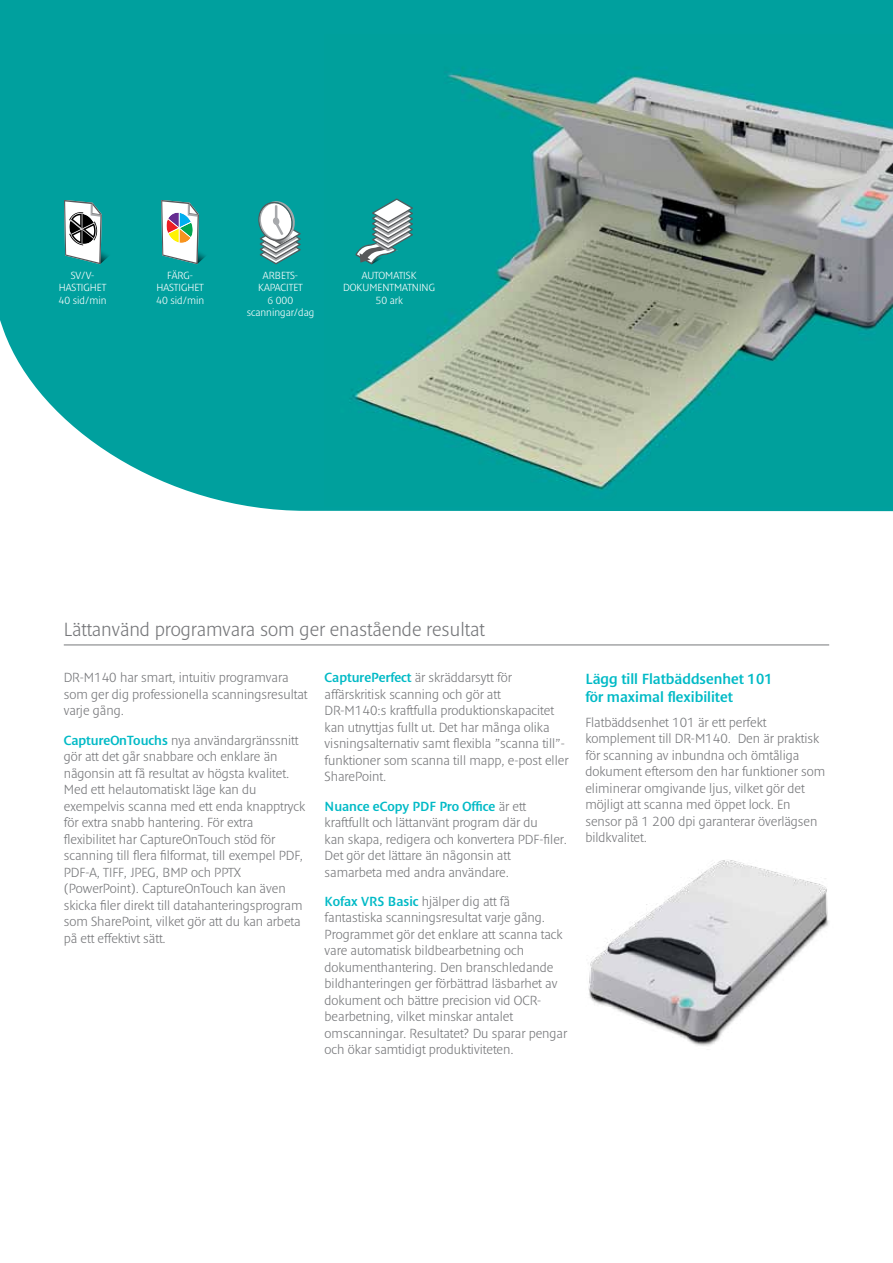
<style>
.page{position:relative;width:893px;height:1263px;background:#fff}
.page>*{position:absolute;margin:0;border:0;box-sizing:border-box;transform-origin:0 0}
.t1{font:300 19.5px "Denda New";color:#77787b}
.t2{font:600 15px/18px "Denda New";color:#00bac6}
.t3{font:300 13.5px/16.5px "Denda New";color:#77787b}
.t4{font:300 10.5px/12.3px "Denda New";color:#fff}
.s1{font-weight:600;color:#00bac6}
</style>
<div class="page">
<img style="left:588px;top:860px;width:241px;height:186px">
<svg style="left:0;top:0;width:893px;height:511px;background:#16a8a6"></svg>
<hr style="left:64px;top:644px;width:765px;height:1px;background:#77787b">
<img style="left:325px;top:34px;width:568px;height:472px">
<svg style="left:161px;top:200px;width:52px;height:64px"></svg>
<svg style="left:257px;top:199px;width:44px;height:65px"></svg>
<svg style="left:355px;top:198px;width:58px;height:66px"></svg>
<svg style="left:64px;top:200px;width:52px;height:64px"></svg>
<p class="t4" style="left:71px;top:269px;width:25px">SV/V-</p>
<p class="t4" style="left:59px;top:282px;width:49px">hastighet<br>40 sid/min</p>
<p class="t4" style="left:167px;top:269px;width:27px">Färg -</p>
<p class="t4" style="left:156px;top:282px;width:49px">hastighet<br>40 sid/min</p>
<p class="t4" style="left:263px;top:269px;width:7px">arbets</p>
<p class="t4" style="left:295px;top:269px;width:5px">-</p>
<p class="t4" style="left:258px;top:282px;width:6px">kapacitet</p>
<p class="t4" style="left:247px;top:294px;width:69px;text-align:center">6 000 scanningar/dag</p>
<p class="t4" style="left:362px;top:269px;width:12px">Automatisk</p>
<p class="t4" style="left:343px;top:282px;width:8px">dokumentmatning</p>
<p class="t4" style="left:376px;top:294px;width:29px">50 ark</p>
<h1 class="t1" style="left:64px;top:619px;width:422px">Lättanvänd programvara som ger enastående resultat</h1>
<p class="t3" style="left:64px;top:670px;width:245px">DR-M140 har smart, intuitiv programvara som ger dig professionella scanningsresultat varje gång.</p>
<p class="t3" style="left:64px;top:732px;width:243px"><span class="s1">CaptureOnTouchs</span> nya användargränssnitt gör att det går snabbare och enklare än någonsin att få resultat av högsta kvalitet.<br>Med ett helautomatiskt läge kan du exempelvis scanna med ett enda knapptryck för extra snabb hantering. För extra flexibilitet har CaptureOnTouch stöd för scanning till flera filformat, till exempel PDF, PDF-A, TIFF, JPEG, BMP och PPTX (PowerPoint). CaptureOnTouch kan även skicka filer direkt till datahanteringsprogram som SharePoint, vilket gör att du kan arbeta på ett effektivt sätt.</p>
<p class="t3" style="left:325px;top:670px;width:245px"><span class="s1">CapturePerfect</span> är skräddarsytt för affärskritisk scanning och gör att<br>DR-M140:s kraftfulla produktionskapacitet kan utnyttjas fullt ut. Det har många olika visningsalternativ samt flexibla ”scanna till”- funktioner som scanna till mapp, e-post eller SharePoint.</p>
<p class="t3" style="left:325px;top:798px;width:244px"><span class="s1">Nuance eCopy PDF Pro Office</span> är ett kraftfullt och lättanvänt program där du<br>kan skapa, redigera och konvertera PDF-filer.<br>Det gör det lättare än någonsin att samarbeta med andra användare.</p>
<p class="t3" style="left:325px;top:893px;width:244px"><span class="s1">Kofax VRS Basic</span> hjälper dig att få fantastiska scanningsresultat varje gång.<br>Programmet gör det enklare att scanna tack vare automatisk bildbearbetning och dokumenthantering. Den branschledande bildhanteringen ger förbättrad läsbarhet av dokument och bättre precision vid OCR&shy;bearbetning, vilket minskar antalet omscanningar. Resultatet? Du sparar pengar och ökar samtidigt produktiviteten.</p>
<p class="t2" style="left:585px;top:670px;width:189px">Lägg till Flatbäddsenhet 101 för maximal flexibilitet</p>
<p class="t3" style="left:585px;top:714px;width:241px">Flatbäddsenhet 101 är ett perfekt komplement till DR-M140. Den är praktisk för scanning av inbundna och ömtåliga dokument eftersom den har funktioner som eliminerar omgivande ljus, vilket gör det möjligt att scanna med öppet lock. En sensor på 1 200 dpi garanterar överlägsen bildkvalitet.</p>
</div>
